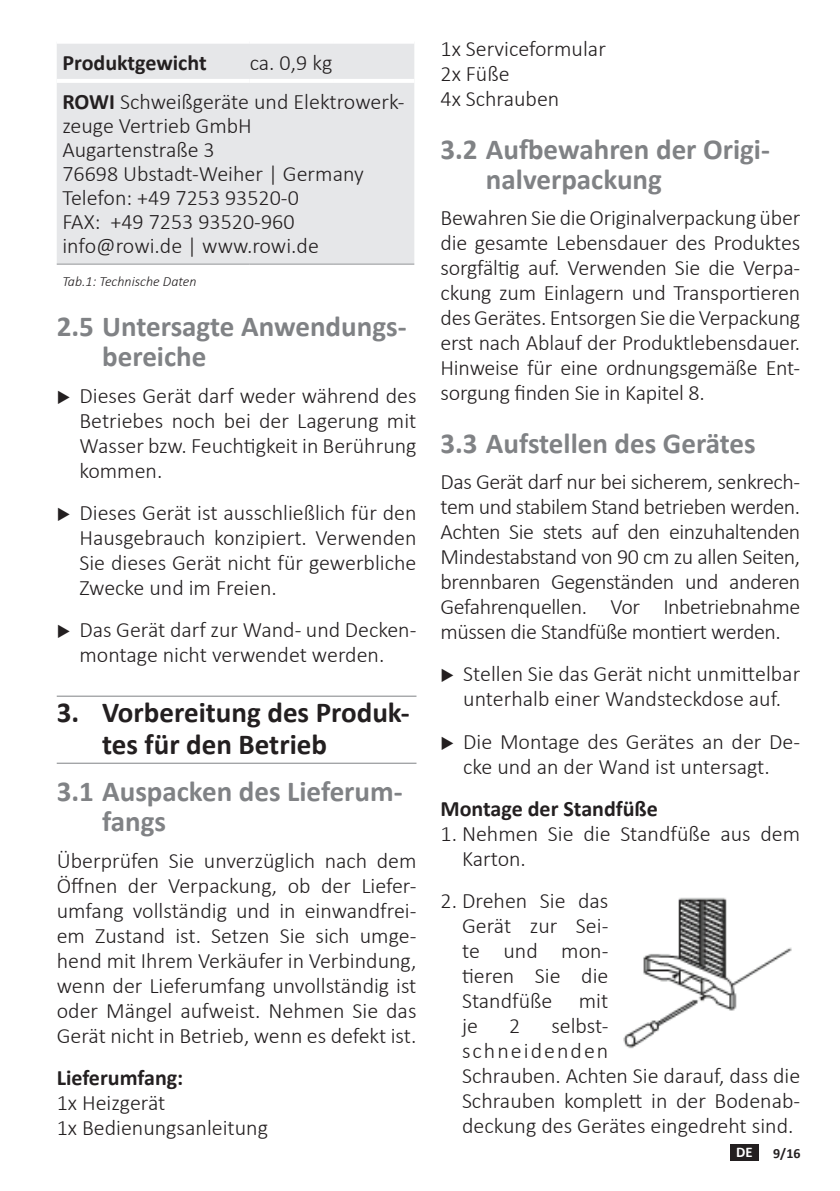
<style>
.page{position:relative;width:840px;height:1191px;background:#fff}
.page>*{position:absolute;margin:0;border:0;box-sizing:border-box;transform-origin:0 0}
.t1{font:700 29px/30px "Calibri";color:#808285}
.t2{font:700 29px/32px "Calibri";color:#231f20}
.t3{font:300 22px/25px "Calibri";color:#231f20}
.t4{font:700 22px "Calibri";color:#231f20}
.t5{font:700 14.8px "Calibri";color:#fff}
.t6{font:italic 300 14px "Calibri";color:#231f20}
.t7{font:700 14px "Calibri";color:#231f20}
.s1{font-weight:700}
</style>
<div class="page">
<div style="left:729px;top:1144px;width:29px;height:16px;background:#231f20"></div>
<hr style="left:57px;top:695px;width:359px;height:1px;background:#808285">
<hr style="left:57px;top:762px;width:359px;height:1px;background:#808285">
<div style="left:57px;top:44px;width:357px;height:220px;background:#e6e7e9"></div>
<hr style="left:57px;top:79px;width:192px;height:4px;background:#fff">
<hr style="left:249px;top:79px;width:84px;height:4px;background:#fff">
<hr style="left:333px;top:79px;width:81px;height:4px;background:#fff">
<hr style="left:57px;top:264px;width:192px;height:1px;background:#939598">
<hr style="left:249px;top:264px;width:84px;height:1px;background:#939598">
<hr style="left:333px;top:264px;width:81px;height:1px;background:#939598">
<img style="left:623px;top:897px;width:169px;height:152px">
<p class="t3" style="left:62px;top:42px;width:343px;line-height:39.2px;text-indent:187px">ca. 0,9 kg<br><span class="s1">ROWI</span> Schweißgeräte und Elektrowerk-</p>
<p class="t3" style="left:62px;top:113px;width:302px;line-height:24px">zeuge Vertrieb GmbH<br>Augartenstraße 3<br>76698 Ubstadt-Weiher | Germany<br>Telefon: +49 7253 93520-0<br>FAX: +49 7253 93520-960 info@rowi.de | www.rowi.de</p>
<p class="t6" style="left:62px;top:273px;width:136px">Tab.1: Technische Daten</p>
<h1 class="t1" style="left:102px;top:311px;width:306px;text-indent:-45px">2.5 Untersagte Anwendungs&shy;bereiche</h1>
<p class="t3" style="left:79px;top:383px;width:338px;text-align:justify">Dieses Gerät darf weder während des Betriebes noch bei der Lagerung mit Wasser bzw. Feuchtigkeit in Berührung kommen.</p>
<p class="t3" style="left:79px;top:500px;width:338px;text-align:justify">Dieses Gerät ist ausschließlich für den Hausgebrauch konzipiert. Verwenden Sie dieses Gerät nicht für gewerbliche Zwecke und im Freien.</p>
<p class="t3" style="left:79px;top:617px;width:338px">Das Gerät darf zur Wand- und Decken&shy;montage nicht verwendet werden.</p>
<h1 class="t2" style="left:102px;top:696px;width:309px;text-indent:-45px">3. Vorbereitung des Produk&shy;tes für den Betrieb</h1>
<h1 class="t1" style="left:102px;top:776px;width:302px;text-indent:-45px">3.1 Auspacken des Lieferum&shy;fangs</h1>
<p class="t3" style="left:57px;top:847px;width:361px;text-align:justify">Überprüfen Sie unverzüglich nach dem Öffnen der Verpackung, ob der Liefer&shy;umfang vollständig und in einwandfrei&shy;em Zustand ist. Setzen Sie sich umge&shy;hend mit Ihrem Verkäufer in Verbindung, wenn der Lieferumfang unvollständig ist oder Mängel aufweist. Nehmen Sie das Gerät nicht in Betrieb, wenn es defekt ist.</p>
<p class="t4" style="left:57px;top:1061px;width:128px">Lieferumfang:</p>
<p class="t3" style="left:57px;top:1089px;width:213px">1x Heizgerät<br>1x Bedienungsanleitung</p>
<p class="t4" style="left:62px;top:47px;width:146px">Produktgewicht</p>
<p class="t3" style="left:440px;top:36px;width:167px">1x Serviceformular<br>2x Füße<br>4x Schrauben</p>
<h1 class="t1" style="left:485px;top:134px;width:285px;text-indent:-45px">3.2 Aufbewahren der Origi&shy;nalverpackung</h1>
<p class="t3" style="left:440px;top:205px;width:361px;text-align:justify">Bewahren Sie dieOriginalverpackung über die gesamte Lebensdauer des Produktes sorgfältig auf. Verwenden Sie die Verpa&shy;ckung zum Einlagern und Transportieren des Gerätes. Entsorgen Sie die Verpackung erst nach Ablauf der Produktlebensdauer.<br>Hinweise für eine ordnungsgemäße Ent&shy;sorgung finden Sie in Kapitel 8.</p>
<h1 class="t1" style="left:440px;top:428px;width:316px">3.3 Aufstellen des Gerätes</h1>
<p class="t3" style="left:440px;top:469px;width:361px;text-align:justify">Das Gerät darf nur bei sicherem, senkrech&shy;tem und stabilem Stand betrieben werden.<br>Achten Sie stets auf den einzuhaltenden Mindestabstand von 90 cm zu allen Seiten, brennbaren Gegenständen und anderen Gefahrenquellen. Vor Inbetriebnahme müssen die Standfüße montiert werden.</p>
<p class="t3" style="left:463px;top:661px;width:338px">Stellen Sie das Gerät nicht unmittelbar unterhalb einer Wandsteckdose auf.</p>
<p class="t3" style="left:463px;top:728px;width:338px">Die Montage des Gerätes an der De&shy;cke und an der Wand ist untersagt.</p>
<p class="t4" style="left:440px;top:792px;width:219px">Montage der Standfüße</p>
<p class="t3" style="left:462px;top:820px;width:339px;text-indent:-22px">1. Nehmen Sie die Standfüße aus dem<br>Karton.</p>
<p class="t3" style="left:462px;top:887px;width:148px;text-align:justify;text-indent:-21px">2. Drehen Sie das Gerät zur Sei&shy;te und mon&shy;tieren Sie die Standfüße mit je</p>
<p class="t3" style="left:461px;top:1012px;width:339px;text-indent:89px">selbst-<br>schneidenden<br>Schrauben. Achten Sie darauf, dass die<br>Schrauben komplett in der Bodenab&shy;deckung des Gerätes eingedreht sind.</p>
<p class="t3" style="left:509px;top:1012px;width:13px">2</p>
<p class="t5" style="left:735px;top:1141px;width:18px">DE</p>
<p class="t7" style="left:772px;top:1143px;width:29px">9/16</p>
</div>
